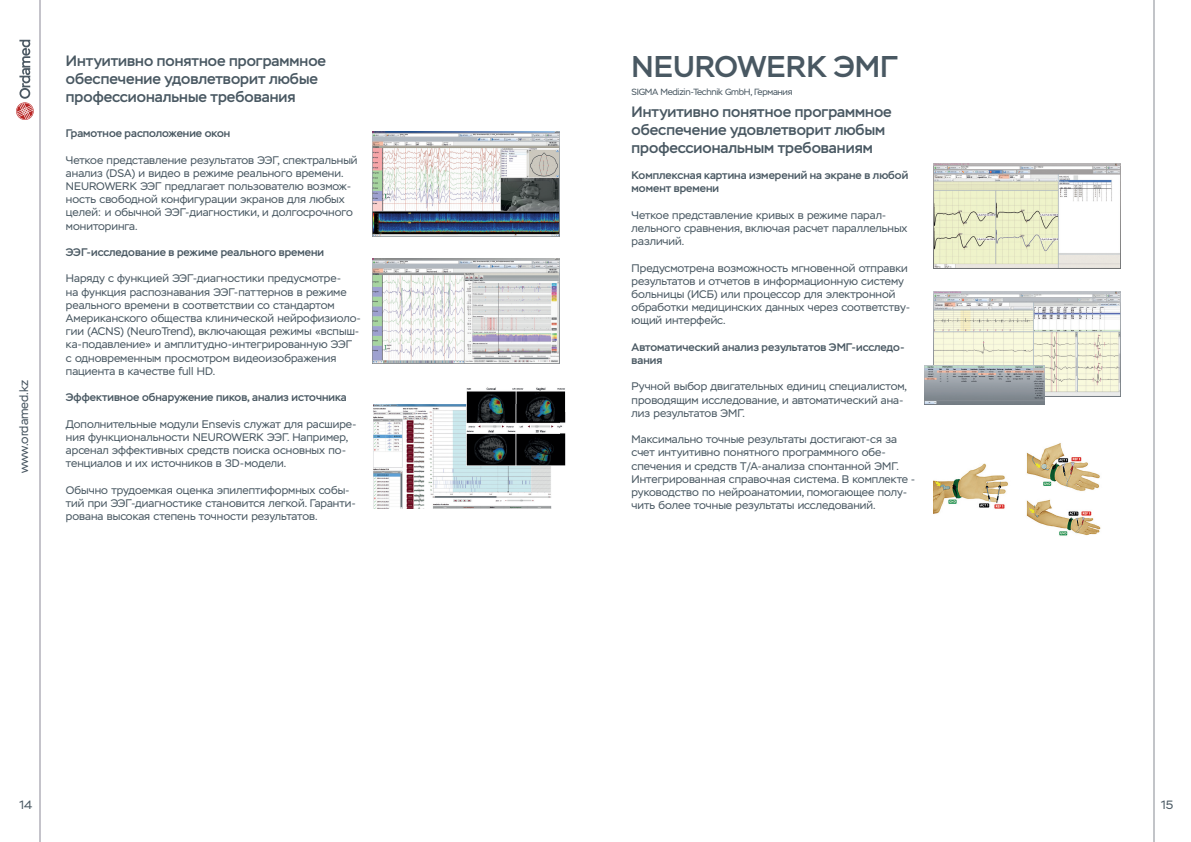
<style>
.page{position:relative;width:1191px;height:842px;background:#fff}
.page>*{position:absolute;margin:0;border:0;box-sizing:border-box;transform-origin:0 0}
.t1{font:500 30px "Stem";color:#495862}
.t2{font:500 15px/18px "Stem";color:#495862}
.t3{font:12px "Stem";letter-spacing:-.01em;color:#45535e}
.t4{font:12px "Stem";color:#495862}
.t5{font:11px/13.2px "Stem";color:#495862}
.t6{font:500 11px/13.2px "Stem";color:#495862}
.t7{font:9px "Stem";letter-spacing:-.03em;color:#495862}
</style>
<div class="page">
<hr style="left:40px;top:0;width:1px;height:842px;background:#c4c3ca">
<svg style="left:16px;top:40px;width:18px;height:80px"></svg>
<hr style="left:1153px;top:0;width:1px;height:842px;background:#c2c4c8">
<img style="left:373px;top:131px;width:186px;height:105px">
<img style="left:933px;top:164px;width:187px;height:105px">
<img style="left:373px;top:259px;width:186px;height:105px">
<img style="left:933px;top:291px;width:187px;height:105px">
<img style="left:373px;top:404px;width:186px;height:105px">
<img style="left:933px;top:443px;width:168px;height:93px">
<img style="left:466px;top:387px;width:99px;height:26px">
<img style="left:559px;top:413px;width:6px;height:52px">
<img style="left:466px;top:404px;width:93px;height:61px">
<img style="left:924px;top:365px;width:120px;height:39px">
<p class="t3" style="left:17px;top:473px;width:95px;rotate:-90deg">www.ordamed.kz</p>
<h2 class="t2" style="left:66px;top:51px;width:262px">Интуитивно понятное программное обеспечение удовлетворит любые профессиональные требования</h2>
<p class="t6" style="left:66px;top:127px;width:166px">Грамотное расположение окон</p>
<p class="t5" style="left:66px;top:153px;width:293px">Четкое представление результатов ЭЭГ, спектральный анализ (DSA) и видео в режиме реального времени.<br>NEUROWERK ЭЭГ предлагает пользователю возмож&shy;ность свободной конфигурации экранов для любых целей: и обычной ЭЭГ-диагностики, и долгосрочного мониторинга.</p>
<p class="t6" style="left:66px;top:246px;width:260px">ЭЭГ-исследование в режиме реального времени</p>
<p class="t5" style="left:66px;top:272px;width:297px">Наряду с функцией ЭЭГ-диагностики предусмотре-<br>на функция распознавания ЭЭГ-паттернов в режиме реального времени в соответствии со стандартом Американского общества клинической нейрофизиоло&shy;гии (ACNS) (NeuroTrend), включающая режимы «вспыш&shy;ка-подавление» и амплитудно-интегрированную ЭЭГ<br>с одновременным просмотром видеоизображения пациента в качестве full HD.</p>
<p class="t6" style="left:66px;top:391px;width:282px">Эффективное обнаружение пиков, анализ источника</p>
<p class="t5" style="left:66px;top:417px;width:292px">Дополнительные модули Ensevis служат для расшире&shy;ния функциональности NEUROWERK ЭЭГ. Например, арсенал эффективных средств поиска основных по&shy;тенциалов и их источников в 3D-модели.</p>
<p class="t5" style="left:66px;top:483px;width:291px">Обычно трудоемкая оценка эпилептиформных собы&shy;тий при ЭЭГ-диагностике становится легкой. Гаранти&shy;рована высокая степень точности результатов.</p>
<h1 class="t1" style="left:631px;top:48px;width:267px">NEUROWERK ЭМГ</h1>
<h2 class="t2" style="left:631px;top:103px;width:262px">Интуитивно понятное программное обеспечение удовлетворит любым профессиональным требованиям</h2>
<p class="t7" style="left:631px;top:86px;width:162px">SIGMA Medizin-Technik GmbH, Германия</p>
<p class="t6" style="left:631px;top:169px;width:278px">Комплексная картина измерений на экране в любой момент времени</p>
<p class="t5" style="left:631px;top:208px;width:277px">Четкое представление кривых в режиме парал&shy;лельного сравнения, включая расчет параллельных различий.</p>
<p class="t5" style="left:631px;top:261px;width:280px">Предусмотрена возможность мгновенной отправки результатов и отчетов в информационную систему больницы (ИСБ) или процессор для электронной обработки медицинских данных через соответству&shy;ющий интерфейс.</p>
<p class="t6" style="left:631px;top:340px;width:274px">Автоматический анализ результатов ЭМГ-исследо&shy;вания</p>
<p class="t5" style="left:631px;top:380px;width:277px">Ручной выбор двигательных единиц специалистом, проводящим исследование, и автоматический ана&shy;лиз результатов ЭМГ.</p>
<p class="t5" style="left:631px;top:433px;width:285px">Максимально точные результаты достигают-ся за счет интуитивно понятного программного обе&shy;спечения и средств T/A-анализа спонтанной ЭМГ.<br>Интегрированная справочная система. В комплекте - руководство по нейроанатомии, помогающее полу&shy;чить более точные результаты исследований.</p>
<p class="t4" style="left:20px;top:797px;width:14px">14</p>
<p class="t4" style="left:1161px;top:797px;width:14px">15</p>
</div>
